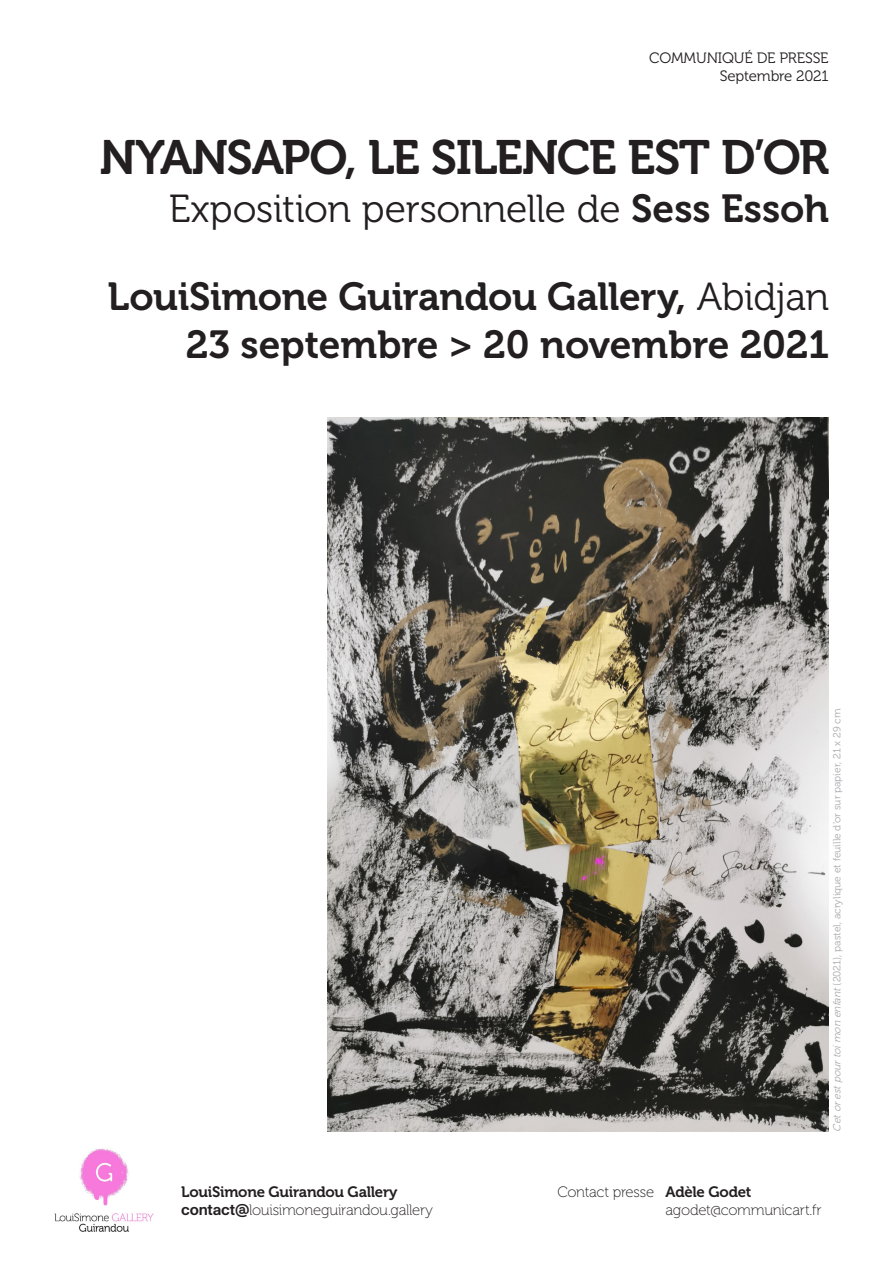
<style>
.page{position:relative;width:893px;height:1263px;background:#fff}
.page>*{position:absolute;margin:0;border:0;box-sizing:border-box;transform-origin:0 0}
.t1{font:48px "Museo 700";letter-spacing:-.03em;color:#231f20}
.t2{font:39px "Museo 700";letter-spacing:-.01em;color:#231f20}
.t3{font:39px "Museo 300";letter-spacing:-.01em;color:#231f20}
.t4{font:15px/18px "Museo 100";letter-spacing:-.02em;color:#231f20}
.t5{font:15px "Museo 300";letter-spacing:-.01em;color:#231f20}
.t6{font:15px "Museo 700";letter-spacing:-.015em;color:#231f20}
.t7{font:10.35px "Museo 300";color:#a8a9ad}
.s1{font-family:"Museo 700"}
.s2{font-family:"Museo 300"}
.s3{font-family:"Studio Pro GCB";font-weight:700}
.s4{font-style:italic}
</style>
<div class="page">
<img style="left:54px;top:1148px;width:100px;height:84px">
<img style="left:327px;top:417px;width:501px;height:714px">
<p class="t5" style="left:649px;top:49px;width:181px">COMMUNIQUÉ DE PRESSE</p>
<p class="t5" style="left:720px;top:67px;width:111px">Septembre 2021</p>
<p class="t1" style="left:99px;top:131px;width:731px">NYANSAPO, LE SILENCE EST D’OR</p>
<p class="t3" style="left:169px;top:188px;width:662px">Exposition personnelle de <span class="s1">Sess Essoh</span></p>
<p class="t2" style="left:108px;top:275px;width:723px">LouiSimone Guirandou Gallery, <span class="s2">Abidjan</span></p>
<p class="t2" style="left:186px;top:323px;width:645px">23 septembre &gt; 20 novembre 2021</p>
<p class="t6" style="left:181px;top:1183px;width:218px">LouiSimone Guirandou Gallery</p>
<p class="t4" style="left:181px;top:1201px;width:254px"><span class="s3">contact@</span>louisimoneguirandou.gallery</p>
<p class="t7" style="left:831px;top:1131px;width:424px;rotate:-90deg"><span class="s4">Cetorestpourtoimon enfant</span>(2021), pastel, acrylique et feuille d’or sur papier, 21 x 29 cm</p>
<p class="t4" style="left:665px;top:1183px;width:158px;text-indent:-108px">Contact presse <span class="s1">Adèle Godet </span>agodet@communicart.fr</p>
</div>
